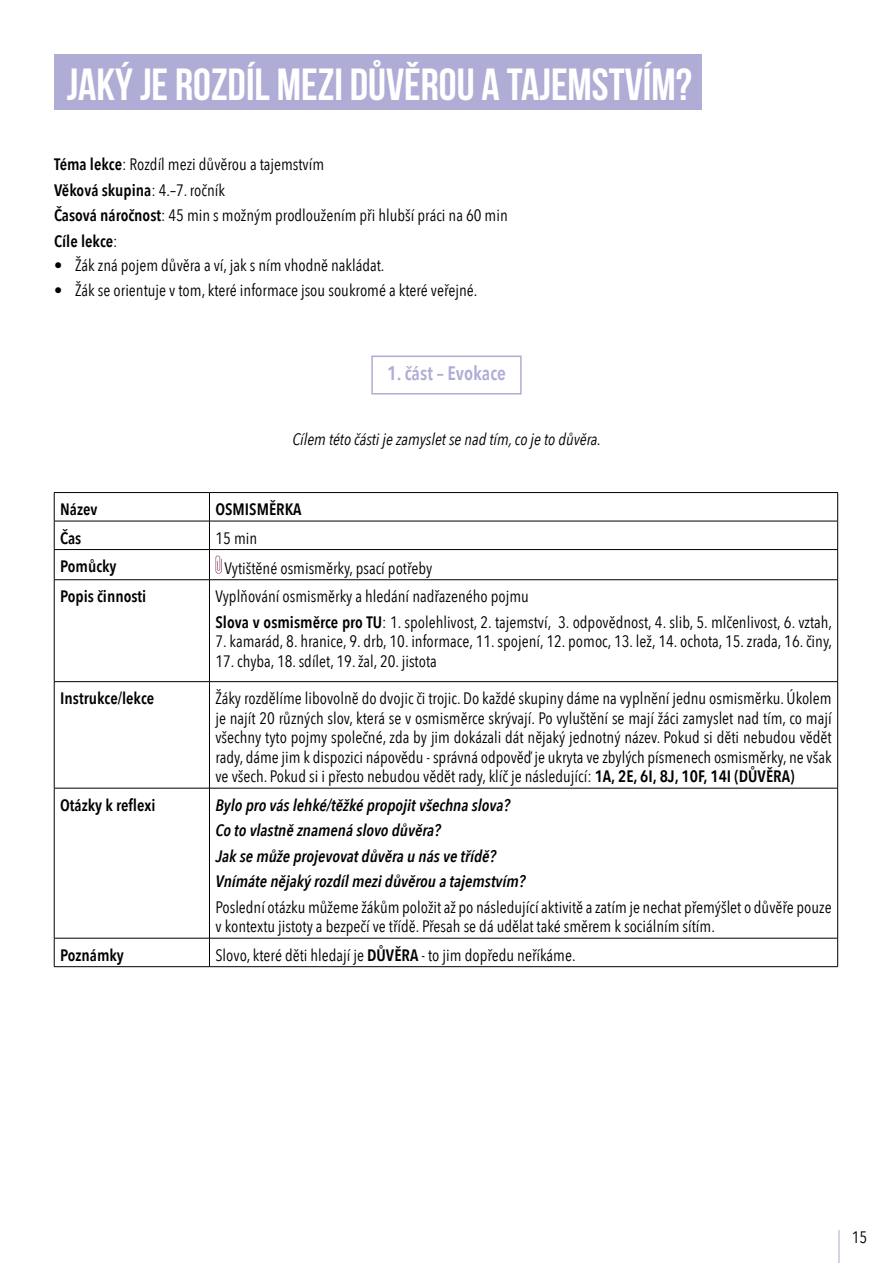
<style>
.page{position:relative;width:893px;height:1263px;background:#fff}
.page>*{position:absolute;margin:0;border:0;box-sizing:border-box;transform-origin:0 0}
.t1{font:45px "Bebas Neue";color:#fff}
.t2{font:600 19.5px "Avenir Next Condensed";color:#afacd6}
.t3{font:16.5px/19.5px "Avenir Next Condensed";color:#000}
.t4{font:italic 600 16.5px/25.5px "Avenir Next Condensed";color:#000}
.t5{font:600 16.5px "Avenir Next Condensed";color:#000}
.t6{font:italic 16.5px "Avenir Next Condensed";color:#000}
.s1{font-weight:600}
</style>
<div class="page">
<hr style="left:838px;top:1230px;width:1px;height:33px;background:#afacd6">
<div style="left:54px;top:54px;width:647px;height:56px;background:#afacd6"></div>
<hr style="left:54px;top:492px;width:155px;height:1px;background:#000">
<hr style="left:209px;top:492px;width:629px;height:1px;background:#000">
<hr style="left:54px;top:521px;width:155px;height:1px;background:#000">
<hr style="left:209px;top:521px;width:629px;height:1px;background:#000">
<hr style="left:54px;top:549px;width:155px;height:1px;background:#000">
<svg style="left:54px;top:493px;width:1px;height:86px"></svg>
<hr style="left:209px;top:549px;width:629px;height:1px;background:#000">
<svg style="left:837px;top:493px;width:1px;height:86px"></svg>
<hr style="left:54px;top:579px;width:155px;height:1px;background:#000">
<hr style="left:54px;top:580px;width:1px;height:101px;background:#000">
<hr style="left:209px;top:579px;width:629px;height:1px;background:#000">
<hr style="left:209px;top:580px;width:1px;height:101px;background:#000">
<hr style="left:837px;top:580px;width:1px;height:101px;background:#000">
<hr style="left:54px;top:681px;width:155px;height:1px;background:#000">
<hr style="left:54px;top:682px;width:1px;height:106px;background:#000">
<hr style="left:209px;top:681px;width:629px;height:1px;background:#000">
<hr style="left:209px;top:682px;width:1px;height:106px;background:#000">
<hr style="left:837px;top:682px;width:1px;height:106px;background:#000">
<hr style="left:54px;top:788px;width:155px;height:1px;background:#000">
<hr style="left:54px;top:788px;width:1px;height:150px;background:#000">
<hr style="left:209px;top:788px;width:629px;height:1px;background:#000">
<hr style="left:209px;top:788px;width:1px;height:150px;background:#000">
<hr style="left:837px;top:788px;width:1px;height:150px;background:#000">
<hr style="left:54px;top:938px;width:155px;height:1px;background:#000">
<svg style="left:54px;top:938px;width:1px;height:28px"></svg>
<hr style="left:209px;top:938px;width:629px;height:1px;background:#000">
<svg style="left:209px;top:938px;width:1px;height:28px"></svg>
<svg style="left:837px;top:938px;width:1px;height:28px"></svg>
<hr style="left:54px;top:966px;width:155px;height:1px;background:#000">
<hr style="left:209px;top:966px;width:629px;height:1px;background:#000">
<svg style="left:209px;top:493px;width:13px;height:86px"></svg>
<div style="left:371px;top:355px;width:151px;height:39px;border:2px solid #afacd6"></div>
<h1 class="t1" style="left:67px;top:60px;width:627px">JAKÝ JE ROZDÍL MEZI DŮVĚROU A TAJEMSTVÍM?</h1>
<p class="t3" style="left:54px;top:151px;width:455px;line-height:25.5px"><span class="s1">Téma lekce</span>: Rozdíl mezi důvěrou a tajemstvím<br><span class="s1">Věková skupina</span>: 4.–7. ročník<br><span class="s1">Časová náročnost</span>: 45 min s možným prodloužením při hlubší práci na 60 min <span class="s1">Cíle lekce</span>:</p>
<p class="t3" style="left:54px;top:254px;width:332px">• Žák zná pojem důvěra a ví, jak s ním vhodně nakládat.</p>
<p class="t3" style="left:54px;top:280px;width:425px">• Žák se orientuje v tom, které informace jsou soukromé a které veřejné.</p>
<p class="t2" style="left:387px;top:356px;width:120px">1. část – Evokace</p>
<p class="t6" style="left:292px;top:429px;width:310px">Cílem této části je zamyslet se nad tím, co je to důvěra.</p>
<p class="t5" style="left:60px;top:495px;width:39px">Název</p>
<p class="t5" style="left:215px;top:495px;width:88px">OSMISMĚRKA</p>
<p class="t5" style="left:60px;top:523px;width:23px">Čas</p>
<p class="t3" style="left:215px;top:527px;width:43px">15 min</p>
<p class="t5" style="left:60px;top:552px;width:58px">Pomůcky</p>
<p class="t3" style="left:225px;top:557px;width:209px">Vytištěné osmisměrky, psací potřeby</p>
<p class="t5" style="left:60px;top:582px;width:88px">Popis činnosti</p>
<p class="t3" style="left:215px;top:583px;width:618px;line-height:25.5px">Vyplňování osmisměrky a hledání nadřazeného pojmu<br><span class="s1">Slova v osmisměrce pro TU</span>: 1. spolehlivost, 2. tajemství, 3. odpovědnost, 4. slib, 5. mlčenlivost, 6. vztah,</p>
<p class="t3" style="left:215px;top:631px;width:618px">7. kamarád, 8. hranice, 9. drb, 10. informace, 11. spojení, 12. pomoc, 13. lež, 14. ochota, 15. zrada, 16. činy,</p>
<p class="t3" style="left:215px;top:650px;width:223px">17. chyba, 18. sdílet, 19. žal, 20. jistota</p>
<p class="t5" style="left:60px;top:684px;width:96px">Instrukce/lekce</p>
<p class="t3" style="left:215px;top:688px;width:618px;text-align:justify">Žáky rozdělíme libovolně do dvojic či trojic. Do každé skupiny dáme na vyplnění jednu osmisměrku. Úkolem je najít 20 různých slov, která se v osmisměrce skrývají. Po vyluštění se mají žáci zamyslet nad tím, co mají všechny tyto pojmy společné, zda by jim dokázali dát nějaký jednotný název. Pokud si děti nebudou vědět rady, dáme jim k dispozici nápovědu - správná odpověď je ukryta ve zbylých písmenech osmisměrky, ne však ve všech. Pokud si i přesto nebudou vědět rady, klíč je následující: <span class="s1">1A, 2E, 6I, 8J, 10F, 14I (DŮVĚRA)</span></p>
<p class="t5" style="left:60px;top:791px;width:97px">Otázky k reflexi</p>
<p class="t4" style="left:215px;top:792px;width:311px">Bylo pro vás lehké/těžké propojit všechna slova?<br>Co to vlastně znamená slovo důvěra?<br>Jak se může projevovat důvěra u nás ve třídě?<br>Vnímáte nějaký rozdíl mezi důvěrou a tajemstvím?</p>
<p class="t3" style="left:215px;top:896px;width:618px">Poslední otázku můžeme žákům položit až po následující aktivitě a zatím je nechat přemýšlet o důvěře pouze v kontextu jistoty a bezpečí ve třídě. Přesah se dá udělat také směrem k sociálním sítím.</p>
<p class="t5" style="left:60px;top:941px;width:65px">Poznámky</p>
<p class="t3" style="left:215px;top:944px;width:362px">Slovo, které děti hledají je <span class="s1">DŮVĚRA</span> - to jim dopředu neříkáme.</p>
<p class="t3" style="left:852px;top:1227px;width:17px">15</p>
</div>
